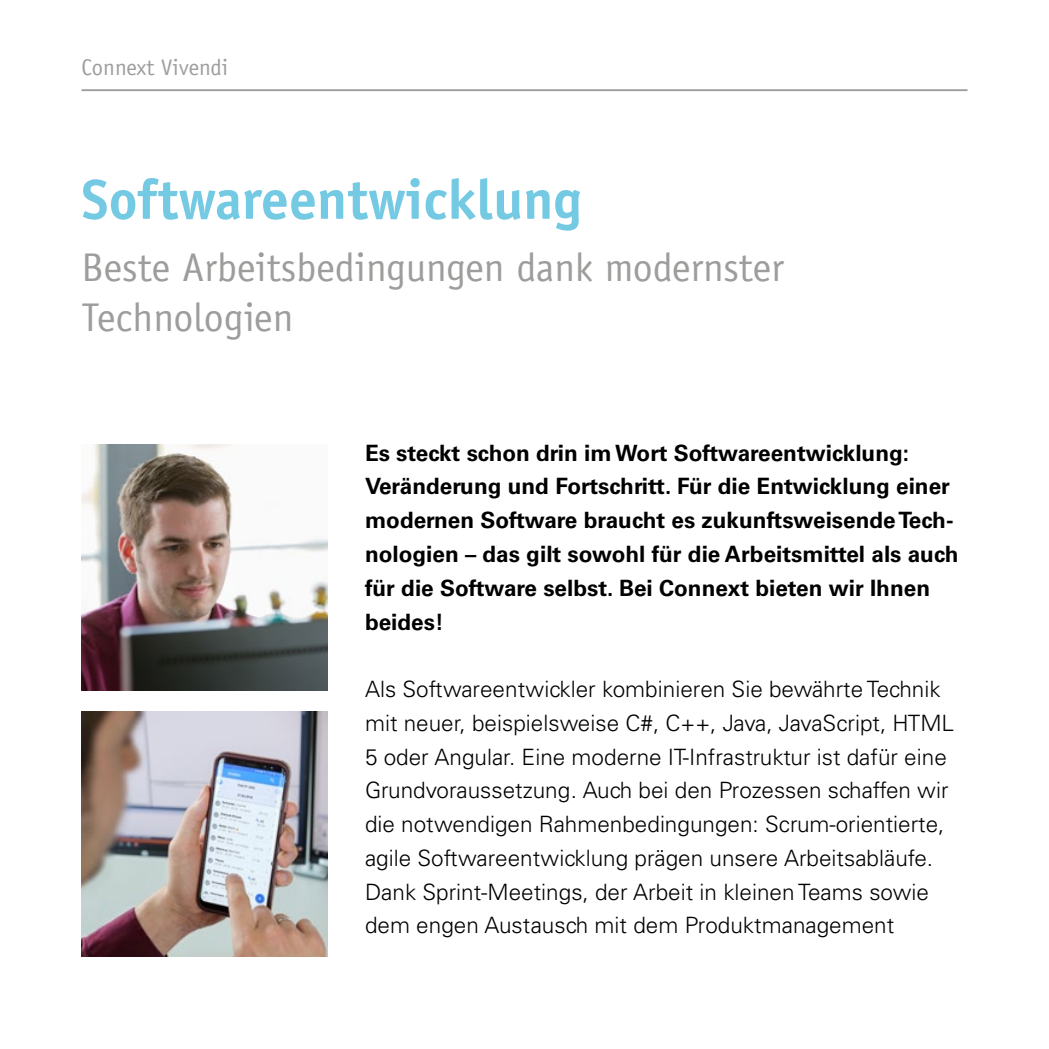
<style>
.page{position:relative;width:1049px;height:1049px;background:#fff}
.page>*{position:absolute;margin:0;border:0;box-sizing:border-box;transform-origin:0 0}
.t1{font:700 56.25px "Officina Sans";color:#74c9e3}
.t2{font:40px/50px "Officina Sans";color:#9d9d9c}
.t3{font:22.75px "Officina Sans";color:#9d9d9c}
.t4{font:300 22.5px/33.8px "Univers LT Std";color:#000}
.t5{font:700 22.5px/33.8px "Univers LT Std";color:#000}
</style>
<div class="page">
<img style="left:81px;top:711px;width:246px;height:246px">
<img style="left:81px;top:444px;width:246px;height:246px">
<hr style="left:81px;top:89px;width:886px;height:2px;background:#9d9d9c">
<p class="t3" style="left:81px;top:54px;width:148px">Connext Vivendi</p>
<h1 class="t1" style="left:81px;top:164px;width:502px">Softwareentwicklung</h1>
<h2 class="t2" style="left:81px;top:243px;width:704px">Beste Arbeitsbedingungen dank modernster<br>Technologien</h2>
<p class="t5" style="left:365px;top:436px;width:595px">Es steckt schon drin im Wort Softwareentwicklung:<br>Veränderung und Fortschritt. Für die Entwicklung einer modernen Software braucht es zukunftsweisende Tech&shy;nologien – das gilt sowohl für die Arbeitsmittel als auch für die Software selbst. Bei Connext bieten wir Ihnen beides!</p>
<p class="t4" style="left:365px;top:672px;width:590px">Als Softwareentwickler kombinieren Sie bewährte Technik mit neuer, beispielsweise C#, C++, Java, JavaScript, HTML 5 oder Angular. Eine moderne IT-Infrastruktur ist dafür eine Grundvoraussetzung. Auch bei den Prozessen schaffen wir die notwendigen Rahmenbedingungen: Scrum-orientierte, agile Softwareentwicklung prägen unsere Arbeitsabläufe.<br>Dank Sprint-Meetings, der Arbeit in kleinen Teams sowie dem engen Austausch mit dem Produktmanagement</p>
</div>
